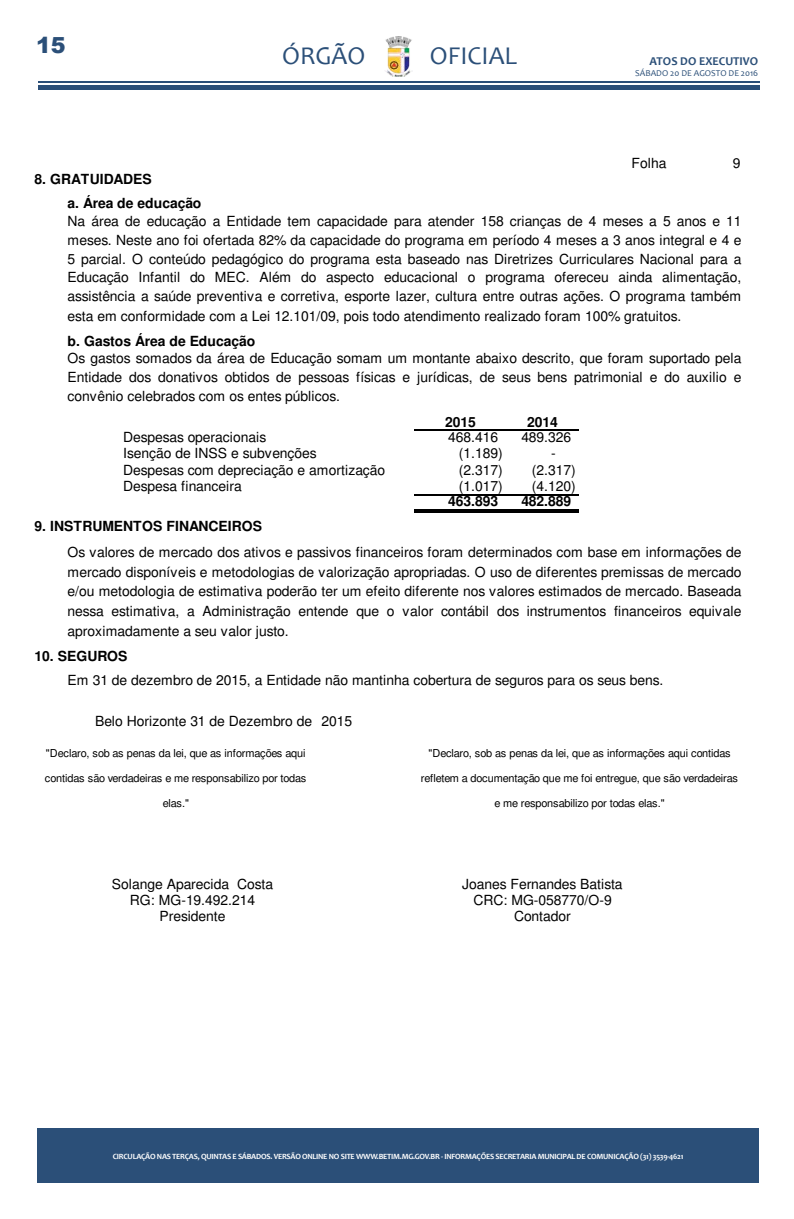
<style>
.page{position:relative;width:794px;height:1219px;background:#fff}
.page>*{position:absolute;margin:0;border:0;box-sizing:border-box;transform-origin:0 0}
.t1{font:25.7px "Candara";color:#2b4f78}
.t2{font:900 22.2px "Arial";color:#2b4f78}
.t3{font:13.9px/19px "Helvetica";letter-spacing:-.01em;color:#000;text-align:justify}
.t4{font:700 13.9px "Helvetica";letter-spacing:-.005em;color:#000}
.t5{font:700 12px "Candara";color:#2b4f78}
.t6{font:11px "Helvetica";letter-spacing:-.01em;color:#000}
.t7{font:9px "Candara";color:#2b4f78}
.t8{font:700 8px "Candara";letter-spacing:-.03em;color:#fff}
</style>
<div class="page">
<img style="left:385px;top:36px;width:27px;height:40px">
<hr style="left:38px;top:81px;width:722px;height:1px;background:#2b4f78">
<hr style="left:38px;top:85px;width:722px;height:4px;background:#2b4f78">
<div style="left:37px;top:1129px;width:722px;height:54px;background:#2b4f78"></div>
<hr style="left:415px;top:429px;width:164px;height:1px;background:#000">
<hr style="left:415px;top:494px;width:164px;height:2px;background:#000">
<hr style="left:415px;top:509px;width:164px;height:1px;background:#000">
<hr style="left:415px;top:512px;width:164px;height:1px;background:#000">
<h2 class="t2" style="left:36px;top:29px;width:31px">15</h2>
<p class="t4" style="left:35px;top:174px;width:119px">8. GRATUIDADES</p>
<p class="t4" style="left:67px;top:198px;width:135px">a. Área de educação</p>
<h1 class="t1" style="left:282px;top:40px;width:85px">ÓRGÃO</h1>
<h1 class="t1" style="left:430px;top:40px;width:89px">OFICIAL</h1>
<p class="t5" style="left:649px;top:53px;width:110px">ATOS DO EXECUTIVO</p>
<p class="t7" style="left:635px;top:67px;width:124px">SÁBADO 20 DE AGOSTO DE 2016</p>
<p class="t3" style="left:631px;top:153px;width:36px">Folha</p>
<p class="t3" style="left:733px;top:153px;width:9px">9</p>
<p class="t3" style="left:67px;top:211px;width:675px">Na área de educação a Entidade tem capacidade para atender 158 crianças de 4 meses a 5 anos e 11 meses. Neste ano foi ofertada 82% da capacidade do programa em período 4 meses a 3 anos integral e 4 e 5 parcial. O conteúdo pedagógico do programa esta baseado nas Diretrizes Curriculares Nacional para a Educação Infantil do MEC. Além do aspecto educacional o programa ofereceu ainda alimentação, assistência a saúde preventiva e corretiva, esporte lazer, cultura entre outras ações. O programa também esta em conformidade com a Lei 12.101/09, pois todo atendimento realizado foram 100% gratuitos.</p>
<p class="t4" style="left:67px;top:336px;width:189px">b. Gastos Área de Educação</p>
<p class="t3" style="left:67px;top:349px;width:675px;line-height:18.6px">Os gastos somados da área de Educação somam um montante abaixo descrito, que foram suportado pela Entidade dos donativos obtidos de pessoas físicas e jurídicas, de seus bens patrimonial e do auxilio e convênio celebrados com os entes públicos.</p>
<p class="t4" style="left:445px;top:416px;width:32px">2015</p>
<p class="t4" style="left:527px;top:416px;width:32px">2014</p>
<p class="t3" style="left:123px;top:428px;width:145px">Despesas operacionais</p>
<p class="t3" style="left:448px;top:428px;width:51px">468.416</p>
<p class="t3" style="left:521px;top:428px;width:51px">489.326</p>
<p class="t3" style="left:123px;top:444px;width:195px">Isenção de INSS e subvenções</p>
<p class="t3" style="left:459px;top:444px;width:45px">(1.189)</p>
<p class="t3" style="left:551px;top:444px;width:6px">-</p>
<p class="t3" style="left:123px;top:460px;width:263px">Despesas com depreciação e amortização</p>
<p class="t3" style="left:459px;top:460px;width:45px">(2.317)</p>
<p class="t3" style="left:532px;top:460px;width:45px">(2.317)</p>
<p class="t3" style="left:123px;top:477px;width:120px">Despesa financeira</p>
<p class="t3" style="left:459px;top:477px;width:45px">(1.017)</p>
<p class="t3" style="left:532px;top:477px;width:45px">(4.120)</p>
<p class="t4" style="left:448px;top:496px;width:51px">463.893</p>
<p class="t4" style="left:521px;top:496px;width:51px">482.889</p>
<p class="t4" style="left:35px;top:521px;width:229px">9. INSTRUMENTOS FINANCEIROS</p>
<p class="t3" style="left:67px;top:542px;width:675px;line-height:19.8px">Os valores de mercado dos ativos e passivos financeiros foram determinados com base em informações de mercado disponíveis e metodologias de valorização apropriadas. O uso de diferentes premissas de mercado e/ou metodologia de estimativa poderão ter um efeito diferente nos valores estimados de mercado. Baseada nessa estimativa, a Administração entende que o valor contábil dos instrumentos financeiros equivale aproximadamente a seu valor justo.</p>
<p class="t4" style="left:35px;top:651px;width:94px">10. SEGUROS</p>
<p class="t3" style="left:67px;top:671px;width:597px">Em 31 de dezembro de 2015, a Entidade não mantinha cobertura de seguros para os seus bens.</p>
<p class="t3" style="left:321px;top:712px;width:32px">2015</p>
<p class="t3" style="left:95px;top:712px;width:219px">Belo Horizonte 31 de Dezembro de</p>
<p class="t6" style="left:46px;top:747px;width:261px">"Declaro, sob as penas da lei, que as informações aqui</p>
<p class="t6" style="left:45px;top:772px;width:263px">contidas são verdadeiras e me responsabilizo por todas</p>
<p class="t6" style="left:163px;top:797px;width:28px">elas."</p>
<p class="t6" style="left:428px;top:747px;width:304px">"Declaro, sob as penas da lei, que as informações aqui contidas</p>
<p class="t6" style="left:421px;top:772px;width:319px">refletem a documentação que me foi entregue, que são verdadeiras</p>
<p class="t6" style="left:494px;top:797px;width:172px">e me responsabilizo por todas elas."</p>
<p class="t3" style="left:112px;top:874px;width:163px">Solange Aparecida Costa</p>
<p class="t3" style="left:462px;top:874px;width:162px">Joanes Fernandes Batista</p>
<p class="t3" style="left:130px;top:890px;width:127px">RG: MG-19.492.214</p>
<p class="t3" style="left:473px;top:890px;width:140px">CRC: MG-058770/O-9</p>
<p class="t3" style="left:159px;top:907px;width:68px">Presidente</p>
<p class="t3" style="left:514px;top:907px;width:58px">Contador</p>
<p class="t8" style="left:113px;top:1151px;width:572px">CIRCULAÇÃO NAS TERÇAS, QUINTAS E SÁBADOS. VERSÃO ONLINE NO SITE WWW.BETIM.MG.GOV.BR - INFORMAÇÕES SECRETARIA MUNICIPAL DE COMUNICAÇÃO (31) 3539-4621</p>
</div>
